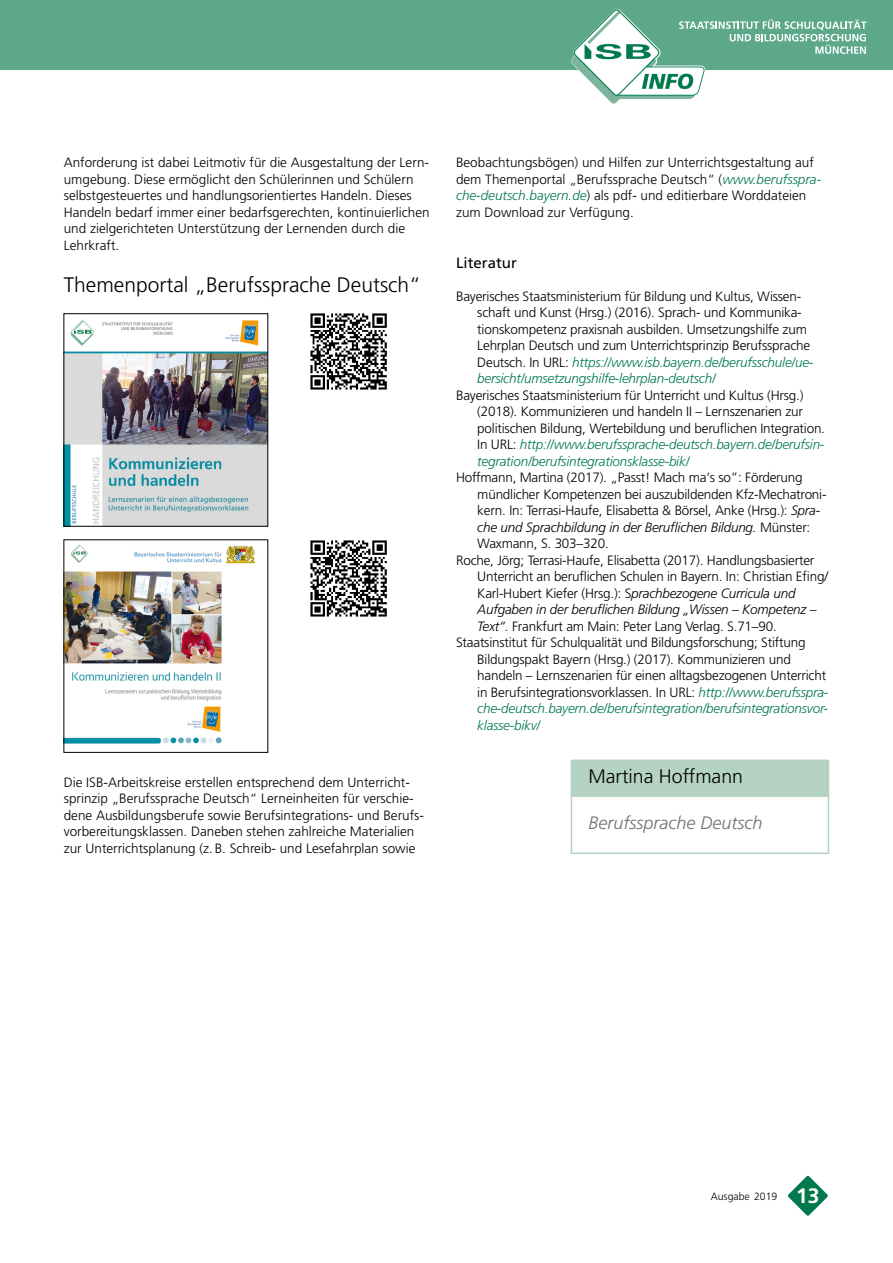
<style>
.page{position:relative;width:893px;height:1263px;background:#fff}
.page>*{position:absolute;margin:0;border:0;box-sizing:border-box;transform-origin:0 0}
.t1{font:300 21px "Frutiger LT Std";color:#000}
.t2{font:300 19.5px "Frutiger LT Std";color:#000}
.t3{font:italic 300 18px "Frutiger LT Std";color:#6f6f6e}
.t4{font:15px "Frutiger LT Std";color:#000}
.t5{font:300 13.5px/16.5px "Frutiger LT Std";letter-spacing:-.015em;color:#000}
.t6{font:italic 300 13.5px "Frutiger LT Std";letter-spacing:-.015em;color:#000}
.t7{font:italic 300 13.5px "Frutiger LT Std";letter-spacing:-.015em;color:#00794d}
.t8{font:300 10.5px "Frutiger LT Std";color:#000}
.s1{font-style:italic;color:#00794d}
.s2{font-style:italic}
.s3{font-style:normal}
.s4{font-weight:700;font-size:20.85px;color:#fff}
</style>
<div class="page">
<div style="left:0;top:0;width:893px;height:70px;background:#5da88b"></div>
<svg style="left:788px;top:1175px;width:40px;height:41px"></svg>
<img style="left:571px;top:9px;width:130px;height:95px">
<svg style="left:679px;top:20px;width:188px;height:34px"></svg>
<div style="left:571px;top:760px;width:257px;height:36px;background:#b4d3c3"></div>
<hr style="left:571px;top:759px;width:258px;height:2px;background:#b4d3c3">
<hr style="left:828px;top:761px;width:1px;height:34px;background:#b4d3c3">
<hr style="left:571px;top:795px;width:258px;height:2px;background:#b4d3c3">
<hr style="left:571px;top:797px;width:1px;height:55px;background:#b4d3c3">
<hr style="left:828px;top:797px;width:1px;height:55px;background:#b4d3c3">
<hr style="left:571px;top:852px;width:258px;height:2px;background:#b4d3c3">
<img style="left:311px;top:314px;width:76px;height:75px">
<img style="left:311px;top:541px;width:76px;height:75px">
<img style="left:65px;top:320px;width:201px;height:205px">
<div style="left:63px;top:313px;width:205px;height:214px;border:1px solid #000"></div>
<img style="left:65px;top:544px;width:190px;height:200px">
<p class="t5" style="left:64px;top:155px;width:367px">Anforderung ist dabei Leitmotiv für die Ausgestaltung der Lern&shy;umgebung. Diese ermöglicht den Schülerinnen und Schülern selbstgesteuertes und handlungsorientiertes Handeln. Dieses Handeln bedarf immer einer bedarfsgerechten, kontinuierlichen und zielgerichteten Unterstützung der Lernenden durch die Lehrkraft.</p>
<h1 class="t1" style="left:64px;top:273px;width:359px">Themenportal „Berufssprache Deutsch“</h1>
<p class="t5" style="left:64px;top:774px;width:362px">Die ISB-Arbeitskreise erstellen entsprechend dem Unterricht&shy;sprinzip „Berufssprache Deutsch“ Lerneinheiten für verschie&shy;dene Ausbildungsberufe sowie Berufsintegrations- und Berufs&shy;vorbereitungsklassen. Daneben stehen zahlreiche Materialien zur Unterrichtsplanung (z.B. Schreib- und Lesefahrplan sowie</p>
<p class="t5" style="left:456px;top:155px;width:367px">Beobachtungsbögen) und Hilfen zur Unterrichtsgestaltung auf dem Themenportal „Berufssprache Deutsch“ (<span class="s1">www.berufsspra&shy;che-deutsch.bayern.de</span>) als pdf- und editierbare Worddateien zum Download zur Verfügung.</p>
<p class="t4" style="left:456px;top:254px;width:62px">Literatur</p>
<p class="t5" style="left:477px;top:288px;width:338px;text-indent:-21px">Bayerisches Staatsministerium für Bildung und Kultus, Wissen&shy;schaft und Kunst (Hrsg.) (2016). Sprach- und Kommunika&shy;tionskompetenz praxisnah ausbilden. Umsetzungshilfe zum Lehrplan Deutsch und zum Unterrichtsprinzip Berufssprache Deutsch. In URL: <span class="s1">https://www.isb.bayern.de/berufsschule/ue&shy;bersicht/umsetzungshilfe-lehrplan-deutsch/</span></p>
<p class="t5" style="left:477px;top:387px;width:349px;text-indent:-21px">Bayerisches Staatsministerium für Unterricht und Kultus (Hrsg.) (2018). Kommunizieren und handeln II – Lernszenarien zur politischen Bildung, Wertebildung und beruflichen Integration.<br>In URL: <span class="s1">http://www.berufssprache-deutsch.bayern.de/berufsin&shy;tegration/berufsintegrationsklasse-bik/</span></p>
<p class="t5" style="left:456px;top:470px;width:348px">Hoffmann, Martina (2017). „Passt! Mach ma‘s so”: Förderung</p>
<p class="t5" style="left:477px;top:486px;width:351px">mündlicher Kompetenzen bei auszubildenden Kfz-Mechatroni-</p>
<p class="t5" style="left:477px;top:503px;width:344px">kern. In: Terrasi-Haufe, Elisabetta &amp; Börsel, Anke (Hrsg.): <span class="s2">Spra-</span></p>
<p class="t6" style="left:477px;top:520px;width:335px">che und Sprachbildung in der Beruflichen Bildung. <span class="s3">Münster:</span></p>
<p class="t5" style="left:477px;top:536px;width:133px">Waxmann, S. 303–320.</p>
<p class="t5" style="left:456px;top:552px;width:360px">Roche, Jörg; Terrasi-Haufe, Elisabetta (2017). Handlungsbasierter</p>
<p class="t5" style="left:477px;top:569px;width:352px">Unterricht an beruflichen Schulen in Bayern. In: Christian Efing/</p>
<p class="t5" style="left:477px;top:585px;width:320px">Karl-Hubert Kiefer (Hrsg.): S<span class="s2">prachbezogene Curricula und</span></p>
<p class="t6" style="left:477px;top:602px;width:341px">Aufgaben in der beruflichen Bildung „Wissen – Kompetenz –</p>
<p class="t5" style="left:477px;top:618px;width:301px"><span class="s2">Text“.</span> Frankfurt am Main: Peter Lang Verlag. S.71–90.</p>
<p class="t5" style="left:456px;top:635px;width:351px">Staatsinstitut für Schulqualität und Bildungsforschung; Stiftung</p>
<p class="t5" style="left:477px;top:651px;width:315px">Bildungspakt Bayern (Hrsg.) (2017). Kommunizieren und</p>
<p class="t5" style="left:477px;top:668px;width:350px">handeln – Lernszenarien für einen alltagsbezogenen Unterricht</p>
<p class="t5" style="left:477px;top:684px;width:353px">in Berufsintegrationsvorklassen. In URL: <span class="s1">http://www.berufsspra-</span></p>
<p class="t7" style="left:477px;top:701px;width:352px">che-deutsch.bayern.de/berufsintegration/berufsintegrationsvor-</p>
<p class="t7" style="left:477px;top:717px;width:65px">klasse-bikv/</p>
<h2 class="t2" style="left:588px;top:766px;width:156px">Martina Hoffmann</h2>
<h3 class="t3" style="left:588px;top:813px;width:176px">Berufssprache Deutsch</h3>
<p class="t8" style="left:711px;top:1190px;width:110px">Ausgabe 2019 <span class="s4">13</span></p>
</div>
